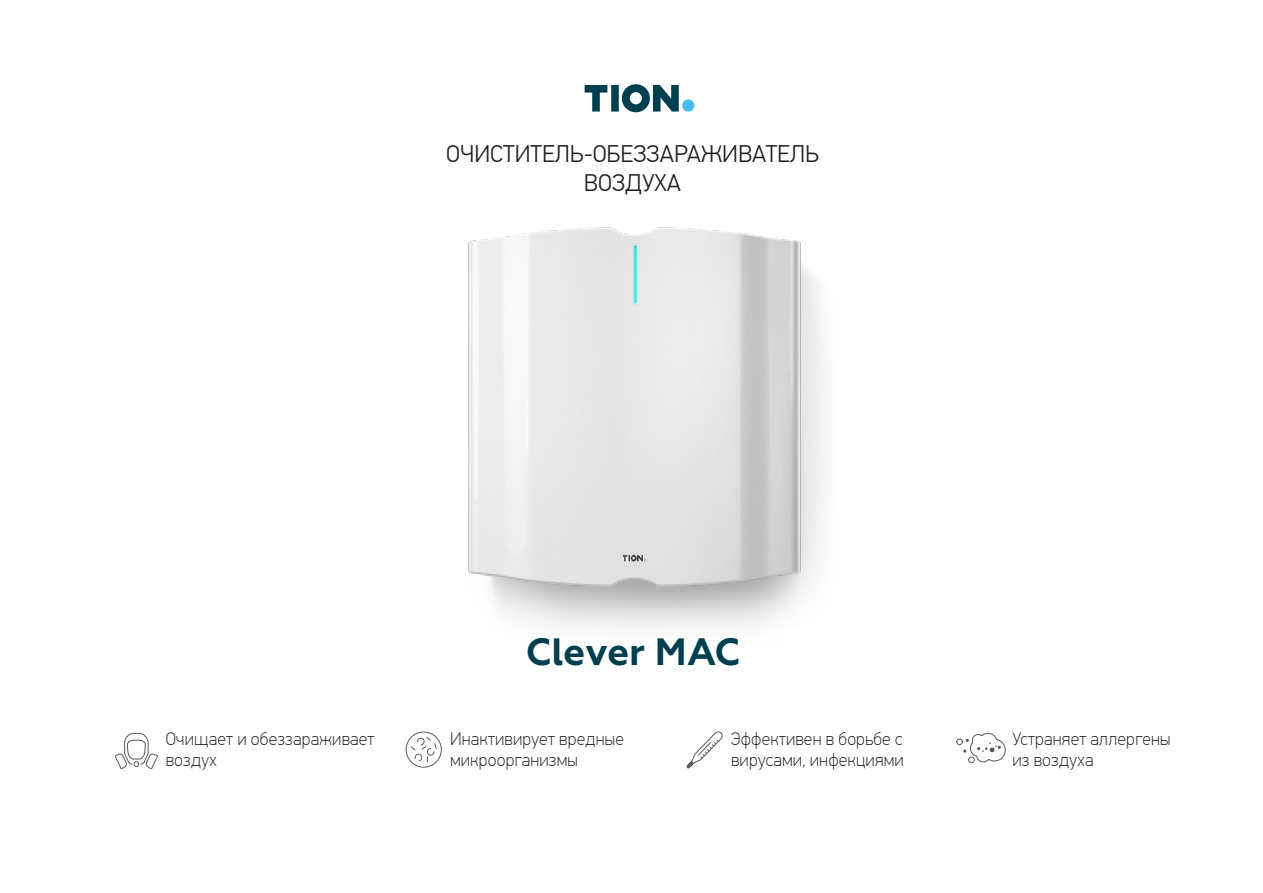
<style>
.page{position:relative;width:1263px;height:893px;background:#fff}
.page>*{position:absolute;margin:0;border:0;box-sizing:border-box;transform-origin:0 0}
.t1{font:700 37.95px "Geometria";color:#003f4f}
.t2{font:300 24px/28.8px "PF Din Text Pro";color:#221e1f;text-align:center}
.t3{font:100 18px/21.6px "PF Din Text Pro";letter-spacing:.01em;color:#211e1d}
</style>
<div class="page">
<img style="left:428px;top:227px;width:395px;height:509px">
<svg style="left:585px;top:84px;width:109px;height:28px"></svg>
<svg style="left:686px;top:731px;width:37px;height:37px"></svg>
<div style="left:406px;top:731px;width:36px;height:37px;border:1px solid #000;border-radius:50%"></div>
<svg style="left:410px;top:736px;width:27px;height:26px"></svg>
<svg style="left:115px;top:733px;width:43px;height:36px"></svg>
<div style="left:956px;top:738px;width:7px;height:7px;border:1px solid #000;border-radius:50%"></div>
<svg style="left:963px;top:733px;width:43px;height:30px"></svg>
<h2 class="t2" style="left:446px;top:140px;width:374px">ОЧИСТИТЕЛЬ-ОБЕЗЗАРАЖИВАТЕЛЬ<br>ВОЗДУХА</h2>
<h1 class="t1" style="left:526px;top:629px;width:216px">Clever MAC</h1>
<p class="t3" style="left:166px;top:728px;width:210px">Очищает и обеззараживает воздух</p>
<p class="t3" style="left:450px;top:728px;width:175px">Инактивирует вредные микроорганизмы</p>
<p class="t3" style="left:731px;top:728px;width:174px">Эффективен в борьбе с вирусами, инфекциями</p>
<p class="t3" style="left:1012px;top:728px;width:160px">Устраняет аллергены из воздуха</p>
</div>
